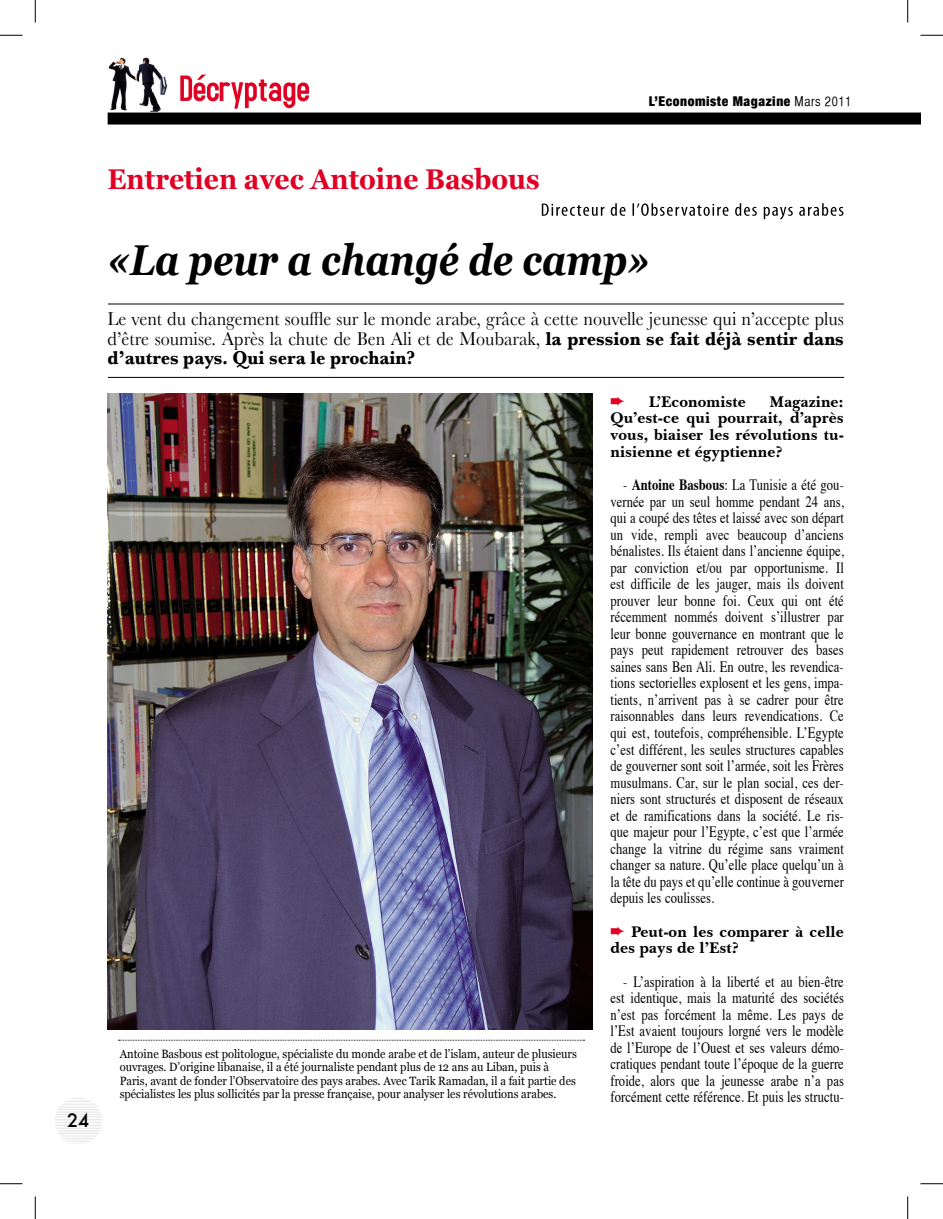
<style>
.page{position:relative;width:943px;height:1219px;background:#fff}
.page>*{position:absolute;margin:0;border:0;box-sizing:border-box;transform-origin:0 0}
.t1{font:italic 700 43.2px "Georgia";color:#000;scale:.85 1}
.t2{font:700 28.5px "Georgia";color:#df0024;scale:.93 1}
.t3{font:19.5px/19.5px "Baskerville";color:#000;text-align:justify;scale:.92 1}
.t4{font:500 18px "Futura";color:#000}
.t5{font:15.75px/16.5px "Times";letter-spacing:.005em;color:#000;text-align:justify;scale:.8 1}
.t6{font:700 15.75px/17px "New Baskerville IT Cby BT";letter-spacing:.005em;color:#000;text-align:justify}
.t7{font:900 condensed 13.5px "Helvetica Neue";letter-spacing:.04em;color:#000}
.t8{font:12px/13.5px "Georgia";color:#000;scale:.93 1}
.s1{font-family:"Helvetica CY Plain";font-weight:400;font-stretch:normal}
.s2{font-weight:700}
.s3{color:#df0024}
</style>
<div class="page">
<div style="left:108px;top:113px;width:812px;height:12px;background:#000"></div>
<img style="left:109px;top:57px;width:26px;height:54px">
<img style="left:139px;top:58px;width:29px;height:54px">
<img style="left:135px;top:69px;width:4px;height:13px">
<svg style="left:180px;top:75px;width:129px;height:34px"></svg>
<svg style="left:541px;top:203px;width:302px;height:16px"></svg>
<hr style="left:108px;top:304px;width:735px;height:1px;background:#000">
<hr style="left:108px;top:377px;width:735px;height:1px;background:#000">
<img style="left:108px;top:394px;width:484px;height:636px">
<svg style="left:119px;top:1039px;width:465px;height:1px"></svg>
<svg style="left:0;top:35px;width:22px;height:1px"></svg>
<svg style="left:920px;top:35px;width:22px;height:1px"></svg>
<svg style="left:0;top:1183px;width:22px;height:1px"></svg>
<svg style="left:920px;top:1183px;width:22px;height:1px"></svg>
<svg style="left:35px;top:0;width:1px;height:23px"></svg>
<svg style="left:35px;top:1196px;width:1px;height:23px"></svg>
<svg style="left:907px;top:0;width:1px;height:23px"></svg>
<svg style="left:907px;top:1196px;width:1px;height:23px"></svg>
<p class="t7" style="left:648px;top:93px;width:204px">L’Economiste Magazine <span class="s1">Mars 2011</span></p>
<h2 class="t2" style="left:108px;top:163px;width:466px">Entretien avec Antoine Basbous</h2>
<p class="t4" style="left:67px;top:1108px;width:24px">24</p>
<h1 class="t1" style="left:108px;top:236px;width:639px">«La peur a changé de camp»</h1>
<p class="t3" style="left:108px;top:309px;width:801px">Le vent du changement souffle sur le monde arabe, grâce à cette nouvelle jeunesse qui n’accepte plus d’être soumise. Après la chute de Ben Ali et de Moubarak, <span class="s2">la pression se fait déjà sentir dans d’autres pays. Qui sera le prochain?</span></p>
<p class="t8" style="left:120px;top:1047px;width:493px">Antoine Basbous est politologue, spécialiste du monde arabe et de l’islam, auteur de plusieurs ouvrages. D’origine libanaise, il a été journaliste pendant plus de 12 ans au Liban, puis à Paris, avant de fonder l’Observatoire des pays arabes. Avec Tarik Ramadan, il a fait partie des spécialistes les plus sollicités par la presse française, pour analyser les révolutions arabes.</p>
<p class="t6" style="left:610px;top:393px;width:235px;text-indent:159px">Magazine:<br>Qu’est-ce qui pourrait, d’après vous, biaiser les révolutions tu&shy;nisienne et égyptienne?</p>
<p class="t5" style="left:610px;top:478px;width:293px;text-indent:13px">- <span class="s2">Antoine Basbous</span>: La Tunisie a été gou&shy;vernée par un seul homme pendant 24 ans, qui a coupé des têtes et laissé avec son départ un vide, rempli avec beaucoup d’anciens bénalistes. Ils étaient dans l’ancienne équipe, par conviction et/ou par opportunisme. Il est difficile de les jauger, mais ils doivent prouver leur bonne foi. Ceux qui ont été récemment nommés doivent s’illustrer par leur bonne gouvernance en montrant que le pays peut rapidement retrouver des bases saines sans Ben Ali. En outre, les revendica&shy;tions sectorielles explosent et les gens, impa&shy;tients, n’arrivent pas à se cadrer pour être raisonnables dans leurs revendications. Ce qui est, toutefois, compréhensible. L’Egypte c’est différent, les seules structures capables de gouverner sont soit l’armée, soit les Frères musulmans. Car, sur le plan social, ces der&shy;niers sont structurés et disposent de réseaux et de ramifications dans la société. Le ris&shy;que majeur pour l’Egypte, c’est que l’armée change la vitrine du régime sans vraiment changer sa nature. Qu’elle place quelqu’un à la tête du pays et qu’elle continue à gouverner depuis les coulisses.</p>
<p class="t6" style="left:610px;top:922px;width:235px"><span class="s3">➨</span> Peut-on les comparer à celle des pays de l’Est?</p>
<p class="t5" style="left:610px;top:974px;width:293px;text-indent:13px">- L’aspiration à la liberté et au bien-être est identique, mais la maturité des sociétés n’est pas forcément la même. Les pays de l’Est avaient toujours lorgné vers le modèle de l’Europe de l’Ouest et ses valeurs démo&shy;cratiques pendant toute l’époque de la guerre froide, alors que la jeunesse arabe n’a pas forcément cette référence. Et puis les structu-</p>
<p class="t6" style="left:648px;top:393px;width:98px">L’Economiste</p>
</div>
